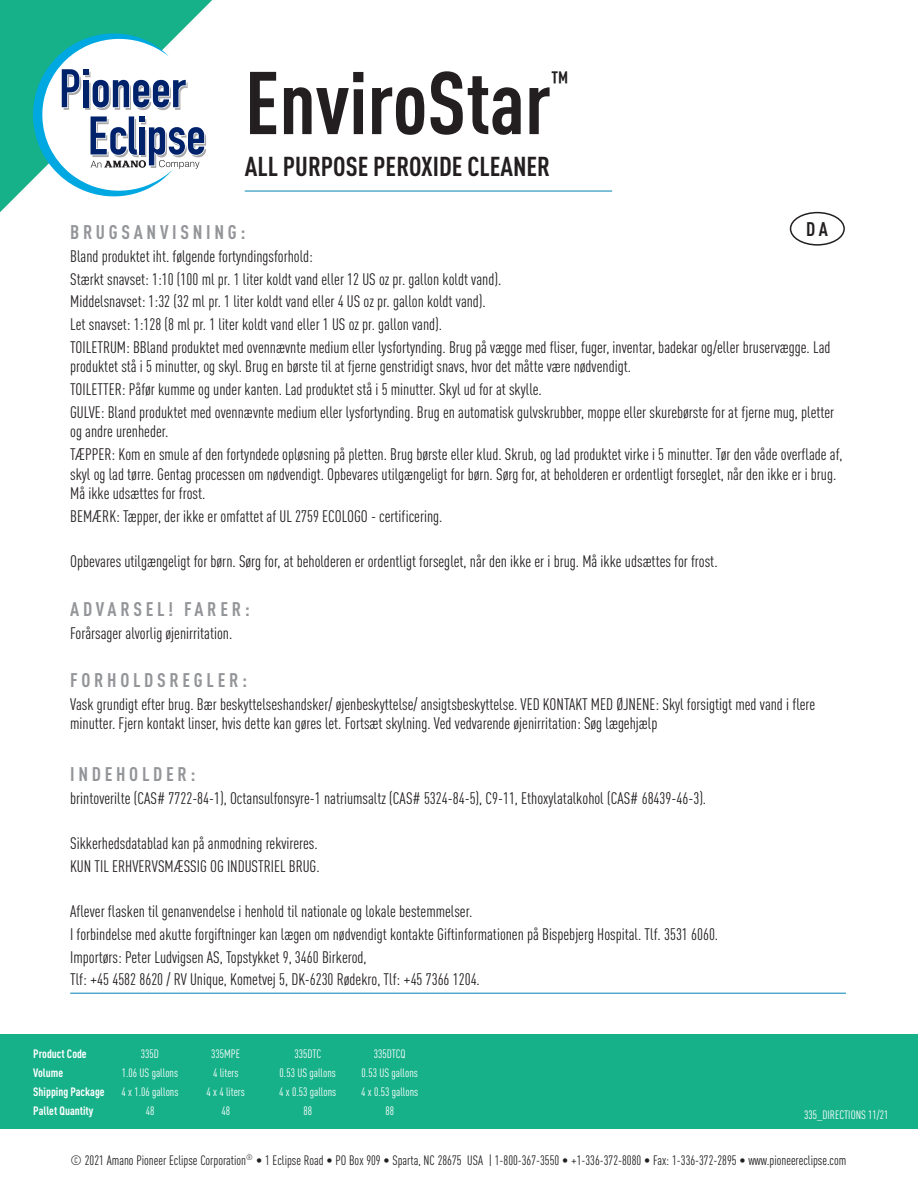
<style>
.page{position:relative;width:918px;height:1188px;background:#fff}
.page>*{position:absolute;margin:0;border:0;box-sizing:border-box;transform-origin:0 0}
.t1{font:700 87.45px "DIN Cond";color:#231f20}
.t2{font:700 27.6px "DIN Cond";color:#231f20}
.t3{font:700 27px "DIN Cond";color:#231f20}
.t4{font:700 19.5px "DIN Cond";letter-spacing:.19em;color:#939598}
.t5{font:700 19.5px "DIN Cond";color:#231f20}
.tech__info{font:16.5px/19.5px "DIN Cond";color:#231f20}
.t6{font:13.5px "DIN Cond";color:#231f20}
.tech__info-2{font:12px "DIN Cond";color:#fff}
.tech__heading{font:700 12px "DIN Cond";color:#fff}
</style>
<div class="page">
<svg style="left:0;top:0;width:212px;height:212px;fill:#17b189"></svg>
<div style="left:0;top:1034px;width:918px;height:95px;background:#17b189"></div>
<hr style="left:245px;top:191px;width:367px;height:1px;background:#0084b7">
<hr style="left:70px;top:993px;width:776px;height:1px;background:#0084b7">
<svg style="left:33px;top:33px;width:173px;height:163px"></svg>
<div style="left:790px;top:212px;width:55px;height:34px;border:2px solid #231f20;border-radius:50%"></div>
<p class="t1" style="left:245px;top:50px;width:308px">EnviroStar</p>
<p class="t2" style="left:551px;top:64px;width:19px">™</p>
<p class="t3" style="left:245px;top:150px;width:307px">ALL PURPOSE PEROXIDE CLEANER</p>
<p class="t5" style="left:806px;top:217px;width:23px">DA</p>
<p class="t4" style="left:70px;top:220px;width:177px">BRUGSANVISNING:</p>
<p class="tech__info" style="left:70px;top:246px;width:244px">Bland produktet iht. følgende fortyndingsforhold:</p>
<p class="tech__info" style="left:70px;top:269px;width:433px">Stærkt snavset: 1:10 (100 ml pr. 1 liter koldt vand eller 12 US oz pr. gallon koldt vand).</p>
<p class="tech__info" style="left:70px;top:292px;width:417px">Middelsnavset: 1:32 (32 ml pr. 1 liter koldt vand eller 4 US oz pr. gallon koldt vand).</p>
<p class="tech__info" style="left:70px;top:314px;width:374px">Let snavset: 1:128 (8 ml pr. 1 liter koldt vand eller 1 US oz pr. gallon vand).</p>
<p class="tech__info" style="left:70px;top:337px;width:762px">TOILETRUM: BBland produktet med ovennævnte medium eller lysfortynding. Brug på vægge med fliser, fuger, inventar, badekar og/eller bruservægge. Lad produktet stå i 5 minutter, og skyl. Brug en børste til at fjerne genstridigt snavs, hvor det måtte være nødvendigt.</p>
<p class="tech__info" style="left:70px;top:379px;width:473px">TOILETTER: Påfør kumme og under kanten. Lad produktet stå i 5 minutter. Skyl ud for at skylle.</p>
<p class="tech__info" style="left:70px;top:402px;width:766px">GULVE: Bland produktet med ovennævnte medium eller lysfortynding. Brug en automatisk gulvskrubber, moppe eller skurebørste for at fjerne mug, pletter og andre urenheder.</p>
<p class="tech__info" style="left:70px;top:444px;width:774px">TÆPPER: Kom en smule af den fortyndede opløsning på pletten. Brug børste eller klud. Skrub, og lad produktet virke i 5 minutter. Tør den våde overflade af, skyl og lad tørre. Gentag processen om nødvendigt. Opbevares utilgængeligt for børn. Sørg for, at beholderen er ordentligt forseglet, når den ikke er i brug.<br>Må ikke udsættes for frost.</p>
<p class="tech__info" style="left:70px;top:506px;width:374px">BEMÆRK: Tæpper, der ikke er omfattet af UL 2759 ECOLOGO - certificering.</p>
<p class="tech__info" style="left:70px;top:552px;width:649px">Opbevares utilgængeligt for børn. Sørg for, at beholderen er ordentligt forseglet, når den ikke er i brug. Må ikke udsættes for frost.</p>
<p class="t4" style="left:70px;top:597px;width:181px">ADVARSEL! FARER:</p>
<p class="tech__info" style="left:70px;top:623px;width:164px">Forårsager alvorlig øjenirritation.</p>
<p class="t4" style="left:70px;top:668px;width:179px">FORHOLDSREGLER:</p>
<p class="tech__info" style="left:70px;top:694px;width:747px">Vask grundigt efter brug. Bær beskyttelseshandsker/ øjenbeskyttelse/ ansigtsbeskyttelse. VED KONTAKT MED ØJNENE: Skyl forsigtigt med vand i flere minutter. Fjern kontakt linser, hvis dette kan gøres let. Fortsæt skylning. Ved vedvarende øjenirritation: Søg lægehjælp</p>
<p class="t4" style="left:70px;top:762px;width:127px">INDEHOLDER:</p>
<p class="tech__info" style="left:70px;top:788px;width:638px">brintoverilte (CAS# 7722-84-1), Octansulfonsyre-1 natriumsaltz (CAS# 5324-84-5), C9-11, Ethoxylatalkohol (CAS# 68439-46-3).</p>
<p class="tech__info" style="left:70px;top:833px;width:249px">Sikkerhedsdatablad kan på anmodning rekvireres.</p>
<p class="tech__info" style="left:70px;top:856px;width:251px">KUN TIL ERHVERVSMÆSSIG OG INDUSTRIEL BRUG.</p>
<p class="tech__info" style="left:70px;top:902px;width:404px">Aflever flasken til genanvendelse i henhold til nationale og lokale bestemmelser.</p>
<p class="tech__info" style="left:70px;top:924px;width:650px">I forbindelse med akutte forgiftninger kan lægen om nødvendigt kontakte Giftinformationen på Bispebjerg Hospital. Tlf. 3531 6060.</p>
<p class="tech__info" style="left:70px;top:947px;width:298px">Importørs: Peter Ludvigsen AS, Topstykket 9, 3460 Birkerod,</p>
<p class="tech__info" style="left:70px;top:970px;width:411px">Tlf: +45 4582 8620 / RV Unique, Kometvej 5, DK-6230 Rødekro, Tlf: +45 7366 1204.</p>
<p class="tech__heading" style="left:33px;top:1046px;width:55px">Product Code</p>
<p class="tech__info-2" style="left:141px;top:1046px;width:20px">335D</p>
<p class="tech__info-2" style="left:211px;top:1046px;width:30px">335MPE</p>
<p class="tech__info-2" style="left:294px;top:1046px;width:28px">335DTC</p>
<p class="tech__info-2" style="left:374px;top:1046px;width:33px">335DTCQ</p>
<p class="tech__heading" style="left:33px;top:1065px;width:31px">Volume</p>
<p class="tech__info-2" style="left:122px;top:1065px;width:58px">1.06 US gallons</p>
<p class="tech__info-2" style="left:213px;top:1065px;width:27px">4 liters</p>
<p class="tech__info-2" style="left:280px;top:1065px;width:58px">0.53 US gallons</p>
<p class="tech__info-2" style="left:362px;top:1065px;width:58px">0.53 US gallons</p>
<p class="tech__heading" style="left:33px;top:1084px;width:73px">Shipping Package</p>
<p class="tech__info-2" style="left:122px;top:1084px;width:58px">4 x 1.06 gallons</p>
<p class="tech__info-2" style="left:207px;top:1084px;width:40px">4 x 4 liters</p>
<p class="tech__info-2" style="left:279px;top:1084px;width:58px">4 x 0.53 gallons</p>
<p class="tech__info-2" style="left:361px;top:1084px;width:58px">4 x 0.53 gallons</p>
<p class="tech__heading" style="left:33px;top:1103px;width:62px">Pallet Quantity</p>
<p class="tech__info-2" style="left:146px;top:1103px;width:10px">48</p>
<p class="tech__info-2" style="left:221px;top:1103px;width:10px">48</p>
<p class="tech__info-2" style="left:303px;top:1103px;width:10px">88</p>
<p class="tech__info-2" style="left:385px;top:1103px;width:10px">88</p>
<p class="tech__info-2" style="left:804px;top:1108px;width:86px">335_DIRECTIONS 11/21</p>
<p class="t6" style="left:71px;top:1152px;width:777px">© 2021 Amano Pioneer Eclipse Corporation<sup>®</sup> • 1 Eclipse Road • PO Box 909 • Sparta, NC 28675 USA | 1-800-367-3550 • +1-336-372-8080 • Fax: 1-336-372-2895 • www.pioneereclipse.com</p>
</div>
